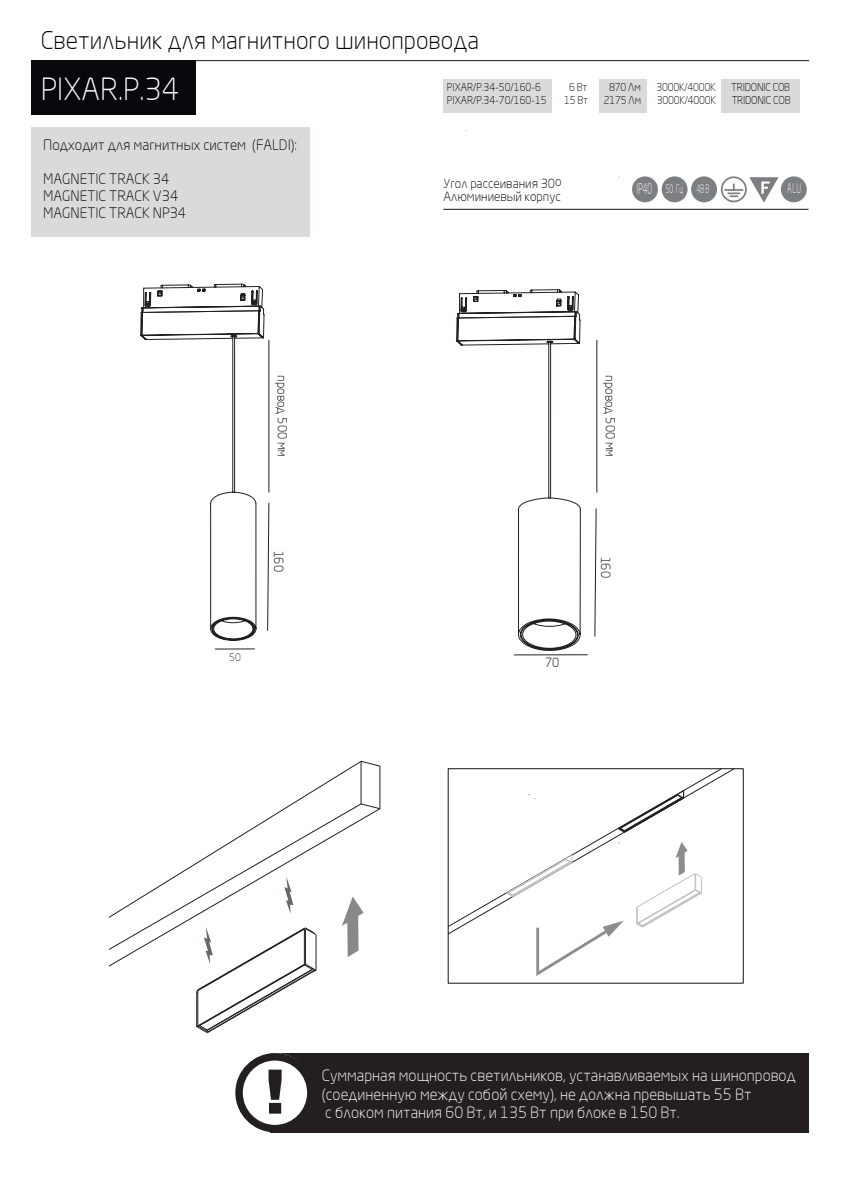
<style>
.page{position:relative;width:842px;height:1191px;background:#fff}
.page>*{position:absolute;margin:0;border:0;box-sizing:border-box;transform-origin:0 0}
.t1{font:300 30px "Neo Sans Pro";color:#fff}
.t2{font:300 24px "Neo Sans Pro";color:#000001}
.t3{font:300 15.4px/18.4px "Neo Sans Pro";color:#fff}
.t4{font:300 14.2px/17px "Neo Sans Pro";color:#000001}
.t5{font:300 13px "Neo Sans Pro";color:#fff;scale:.58 1}
.t6{font:300 12.4px/12.2px "Neo Sans Pro";color:#000001}
.t7{font:300 11.6px "Neo Sans Pro";color:#fff;scale:.56 1}
.t8{font:300 10.6px "Neo Sans Pro";letter-spacing:-.02em;color:#000001;scale:.95 1}
.t9{font:300 10.6px "Neo Sans Pro";color:#000001;scale:.95 1}
.t10{font:300 10.2px "Neo Sans Pro";color:#231f20}
.s1{font-size:14.4px}
</style>
<div class="page">
<div style="left:32px;top:127px;width:278px;height:109px;background:#d9dbd9"></div>
<svg style="left:196px;top:1000px;width:69px;height:33px"></svg>
<svg style="left:110px;top:760px;width:271px;height:240px"></svg>
<hr style="left:31px;top:60px;width:778px;height:1px;background:#111416">
<div style="left:31px;top:61px;width:164px;height:54px;background:#06080c"></div>
<hr style="left:443px;top:209px;width:365px;height:1px;background:#111416">
<svg style="left:450px;top:770px;width:283px;height:164px"></svg>
<svg style="left:506px;top:855px;width:66px;height:42px"></svg>
<svg style="left:636px;top:841px;width:66px;height:86px"></svg>
<svg style="left:535px;top:920px;width:89px;height:56px"></svg>
<svg style="left:618px;top:790px;width:66px;height:42px"></svg>
<svg style="left:529px;top:794px;width:7px;height:5px"></svg>
<div style="left:448px;top:768px;width:295px;height:215px;border:1px solid #111416"></div>
<div style="left:443px;top:79px;width:109px;height:34px;background:#d9dbd9"></div>
<div style="left:599px;top:79px;width:48px;height:33px;background:#d9dbd9"></div>
<div style="left:721px;top:79px;width:79px;height:33px;background:#d9dbd9"></div>
<svg style="left:721px;top:176px;width:57px;height:27px"></svg>
<div style="left:632px;top:176px;width:26px;height:26px;background:#7c7f81;border-radius:50%"></div>
<div style="left:662px;top:176px;width:25px;height:26px;background:#7c7f81;border-radius:50%"></div>
<div style="left:691px;top:176px;width:26px;height:26px;background:#7c7f81;border-radius:50%"></div>
<div style="left:781px;top:176px;width:26px;height:26px;background:#7c7f81;border-radius:50%"></div>
<div style="left:271px;top:1053px;width:538px;height:79px;background:#231f20"></div>
<svg style="left:235px;top:1053px;width:73px;height:79px"></svg>
<svg style="left:210px;top:339px;width:59px;height:310px"></svg>
<svg style="left:140px;top:284px;width:125px;height:56px"></svg>
<svg style="left:514px;top:314px;width:82px;height:341px"></svg>
<svg style="left:456px;top:289px;width:124px;height:57px"></svg>
<hr style="left:269px;top:340px;width:1px;height:152px;background:#231f20">
<hr style="left:596px;top:340px;width:1px;height:152px;background:#231f20">
<h2 class="t2" style="left:41px;top:26px;width:440px">Светильник для магнитного шинопровода</h2>
<h1 class="t1" style="left:41px;top:70px;width:140px">PIXAR.P.34</h1>
<p class="t4" style="left:43px;top:136px;width:255px">Подходит для магнитных систем (FALDI):</p>
<p class="t4" style="left:43px;top:170px;width:144px">MAGNETIC TRACK 34<br>MAGNETIC TRACK V34<br>MAGNETIC TRACK NP34</p>
<p class="t6" style="left:288px;top:375px;width:83px;rotate:90deg">провод 500 мм</p>
<p class="t10" style="left:229px;top:651px;width:13px">50</p>
<p class="t6" style="left:285px;top:551px;width:23px;rotate:90deg">61 0</p>
<p class="t9" style="left:447px;top:81px;width:100px">PIXAR/P.34-50/160-6</p>
<p class="t8" style="left:569px;top:81px;width:21px">6 Вт</p>
<p class="t8" style="left:609px;top:81px;width:35px">870 Лм</p>
<p class="t8" style="left:656px;top:81px;width:64px">3000K/4000K</p>
<p class="t8" style="left:731px;top:81px;width:63px">TRIDONIC COB</p>
<p class="t9" style="left:447px;top:94px;width:107px">PIXAR/P.34-70/160-15</p>
<p class="t8" style="left:564px;top:94px;width:27px">15 Вт</p>
<p class="t8" style="left:604px;top:94px;width:41px">2175 Лм</p>
<p class="t8" style="left:657px;top:94px;width:64px">3000K/4000K</p>
<p class="t8" style="left:732px;top:94px;width:63px">TRIDONIC COB</p>
<p class="t6" style="left:443px;top:178px;width:120px">Угол рассеивания 30о<br>Алюминиевый корпус</p>
<p class="t7" style="left:637px;top:181px;width:131px"><span class="s1">IP40</span> 50 Гц 48 В</p>
<p class="t5" style="left:787px;top:181px;width:26px">ALU</p>
<p class="t6" style="left:545px;top:656px;width:16px">70</p>
<p class="t6" style="left:616px;top:375px;width:83px;rotate:90deg">провод 500 мм</p>
<p class="t6" style="left:612px;top:557px;width:23px;rotate:90deg">61 0</p>
<p class="t3" style="left:322px;top:1066px;width:475px">Суммарная мощность светильников, устанавливаемых на шинопровод (соединенную между собой схему), не должна превышать 55 Вт<br>с блоком питания 60 Вт, и 135 Вт при блоке в 150 Вт.</p>
</div>
